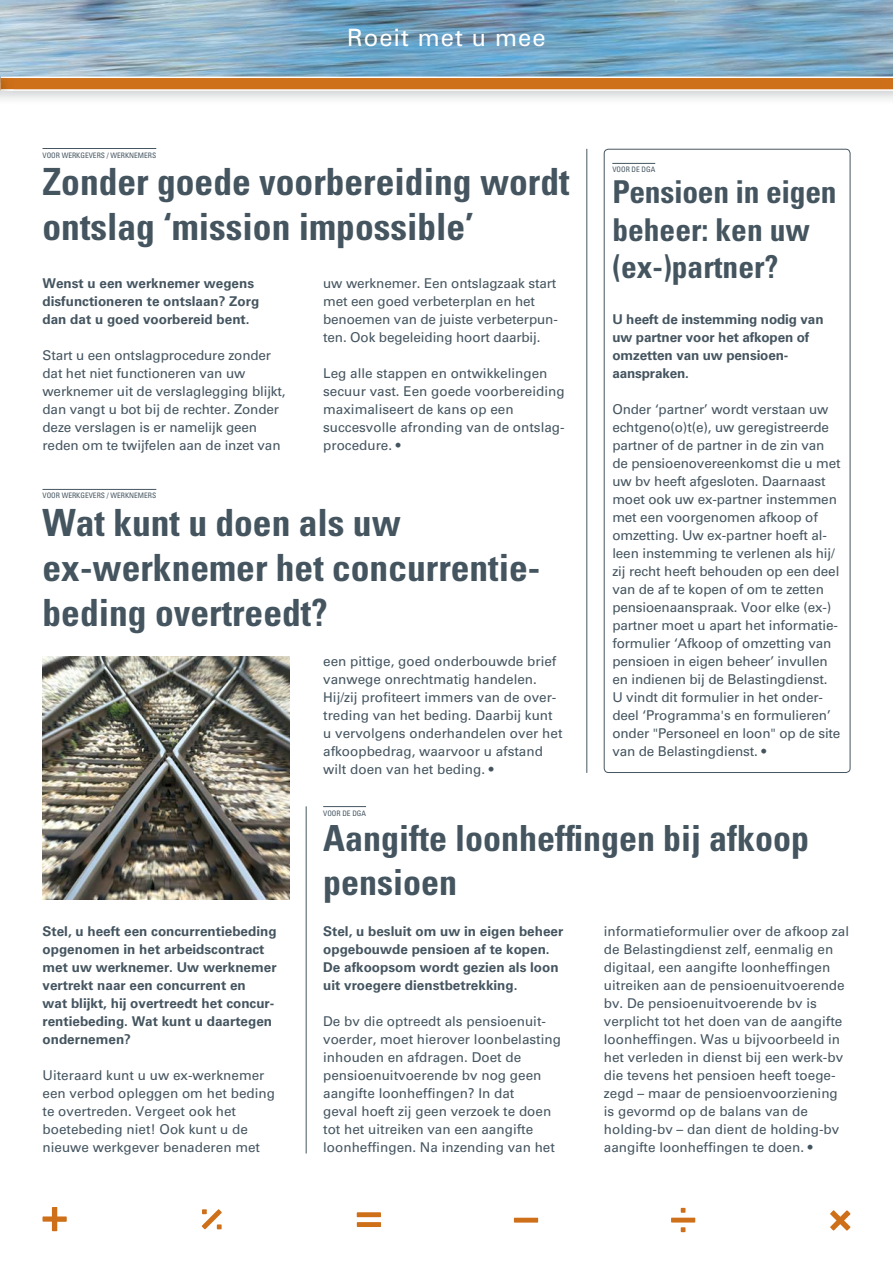
<style>
.page{position:relative;width:893px;height:1263px;background:#fff}
.page>*{position:absolute;margin:0;border:0;box-sizing:border-box;transform-origin:0 0}
.t1{font:700 condensed 37.5px/45px "Univers LT Std";color:#455560}
.t2{font:700 condensed 36px/43.2px "Univers LT Std";color:#455560}
.t3{font:700 condensed 31.5px/37.8px "Univers LT Std";color:#455560}
.t4{font:24px "Zurich BT";letter-spacing:.05em;color:#fff}
.t5{font:13.5px/18px "Univers LT Std";color:#455560}
.t6{font:700 13.5px/18px "Univers LT Std";color:#455560}
.t7{font:condensed 7.5px "Univers LT Std";color:#455560}
</style>
<div class="page">
<hr style="left:0;top:82px;width:1px;height:1181px;background:#ce6f19">
<svg style="left:43px;top:1207px;width:24px;height:24px"></svg>
<svg style="left:357px;top:1212px;width:24px;height:15px"></svg>
<svg style="left:514px;top:1218px;width:24px;height:4px"></svg>
<svg style="left:671px;top:1208px;width:24px;height:24px"></svg>
<svg style="left:201px;top:1209px;width:21px;height:20px"></svg>
<svg style="left:830px;top:1210px;width:21px;height:21px"></svg>
<img style="left:1px;top:0;width:892px;height:71px">
<img style="left:14px;top:71px;width:879px;height:6px">
<div style="left:1px;top:77px;width:892px;height:13px;background:#ce6f19"></div>
<hr style="left:1px;top:77px;width:892px;height:1px;background:#fff">
<hr style="left:1px;top:89px;width:892px;height:2px;background:#fff">
<hr style="left:0;top:0;width:1px;height:82px;background:#455560">
<img style="left:0;top:71px;width:14px;height:34px">
<svg style="left:0;top:77px;width:14px;height:14px"></svg>
<hr style="left:306px;top:806px;width:1px;height:347px;background:#455560">
<img style="left:43px;top:656px;width:246px;height:244px">
<hr style="left:43px;top:489px;width:113px;height:1px;background:#455560">
<hr style="left:43px;top:148px;width:113px;height:1px;background:#455560">
<hr style="left:323px;top:806px;width:43px;height:1px;background:#455560">
<div style="left:604px;top:149px;width:246px;height:624px;border:1px solid #455560;border-radius:4px"></div>
<hr style="left:586px;top:149px;width:1px;height:624px;background:#455560">
<hr style="left:612px;top:163px;width:43px;height:1px;background:#455560">
<h3 class="t4" style="left:347px;top:23px;width:200px">Roeit met u mee</h3>
<p class="t7" style="left:43px;top:150px;width:115px">VOOR WERKGEVERS / WERKNEMERS</p>
<h1 class="t1" style="left:43px;top:159px;width:529px">Zonder goede voorbereiding wordt ontslag ‘mission impossible’</h1>
<p class="t6" style="left:43px;top:274px;width:218px">Wenst u een werknemer wegens disfunctioneren te ontslaan? Zorg dan dat u goed voorbereid bent.</p>
<p class="t5" style="left:43px;top:346px;width:245px">Start u een ontslagprocedure zonder dat het niet functioneren van uw werknemer uit de verslaglegging blijkt, dan vangt u bot bij de rechter. Zonder deze verslagen is er namelijk geen reden om te twijfelen aan de inzet van</p>
<p class="t5" style="left:323px;top:274px;width:236px">uw werknemer. Een ontslagzaak start met een goed verbeterplan en het benoemen van de juiste verbeterpun&shy;ten. Ook begeleiding hoort daarbij.</p>
<p class="t5" style="left:323px;top:364px;width:243px">Leg alle stappen en ontwikkelingen secuur vast. Een goede voorbereiding maximaliseert de kans op een succesvolle afronding van de ontslag&shy;procedure. •</p>
<p class="t7" style="left:43px;top:491px;width:115px">VOOR WERKGEVERS / WERKNEMERS</p>
<h1 class="t1" style="left:43px;top:500px;width:499px">Wat kunt u doen als uw ex-werknemer het concurrentie&shy;beding overtreedt?</h1>
<p class="t5" style="left:323px;top:652px;width:241px">een pittige, goed onderbouwde brief vanwege onrechtmatig handelen.<br>Hij/zij profiteert immers van de over&shy;treding van het beding. Daarbij kunt u vervolgens onderhandelen over het afkoopbedrag, waarvoor u afstand wilt doen van het beding. •</p>
<p class="t7" style="left:612px;top:165px;width:44px">VOOR DE DGA</p>
<h3 class="t3" style="left:612px;top:172px;width:226px">Pensioen in eigen beheer: ken uw (ex-)partner?</h3>
<p class="t6" style="left:612px;top:310px;width:213px">U heeft de instemming nodig van uw partner voor het afkopen of omzetten van uw pensioen&shy;aanspraken.</p>
<p class="t5" style="left:612px;top:400px;width:230px">Onder ‘partner’ wordt verstaan uw echtgeno(o)t(e), uw geregistreerde partner of de partner in de zin van de pensioenovereenkomst die u met uw bv heeft afgesloten. Daarnaast moet ook uw ex-partner instemmen met een voorgenomen afkoop of omzetting. Uw ex-partner hoeft al&shy;leen instemming te verlenen als hij/ zij recht heeft behouden op een deel van de af te kopen of om te zetten pensioenaanspraak. Voor elke (ex-) partner moet u apart het informatie&shy;formulier ‘Afkoop of omzetting van pensioen in eigen beheer’ invullen en indienen bij de Belastingdienst.<br>U vindt dit formulier in het onder&shy;deel ‘Programma's en formulieren’ onder "Personeel en loon" op de site van de Belastingdienst. •</p>
<p class="t6" style="left:43px;top:922px;width:236px">Stel, u heeft een concurrentiebeding opgenomen in het arbeidscontract met uw werknemer. Uw werknemer vertrekt naar een concurrent en<br>wat blijkt, hij overtreedt het concur&shy;rentiebeding. Wat kunt u daartegen ondernemen?</p>
<p class="t5" style="left:43px;top:1066px;width:234px">Uiteraard kunt u uw ex-werknemer een verbod opleggen om het beding te overtreden. Vergeet ook het boetebeding niet! Ook kunt u de nieuwe werkgever benaderen met</p>
<p class="t7" style="left:323px;top:808px;width:44px">VOOR DE DGA</p>
<h2 class="t2" style="left:323px;top:817px;width:488px">Aangifte loonheffingen bij afkoop pensioen</h2>
<p class="t6" style="left:323px;top:922px;width:242px">Stel, u besluit om uw in eigen beheer opgebouwde pensioen af te kopen.<br>De afkoopsom wordt gezien als loon uit vroegere dienstbetrekking.</p>
<p class="t5" style="left:323px;top:1012px;width:239px">De bv die optreedt als pensioenuit&shy;voerder, moet hierover loonbelasting inhouden en afdragen. Doet de pensioenuitvoerende bv nog geen aangifte loonheffingen? In dat<br>geval hoeft zij geen verzoek te doen tot het uitreiken van een aangifte loonheffingen. Na inzending van het</p>
<p class="t5" style="left:604px;top:922px;width:247px">informatieformulier over de afkoop zal de Belastingdienst zelf, eenmalig en digitaal, een aangifte loonheffingen uitreiken aan de pensioenuitvoerende bv. De pensioenuitvoerende bv is verplicht tot het doen van de aangifte loonheffingen. Was u bijvoorbeeld in het verleden in dienst bij een werk-bv die tevens het pensioen heeft toege&shy;zegd – maar de pensioenvoorziening is gevormd op de balans van de holding-bv – dan dient de holding-bv aangifte loonheffingen te doen. •</p>
</div>
